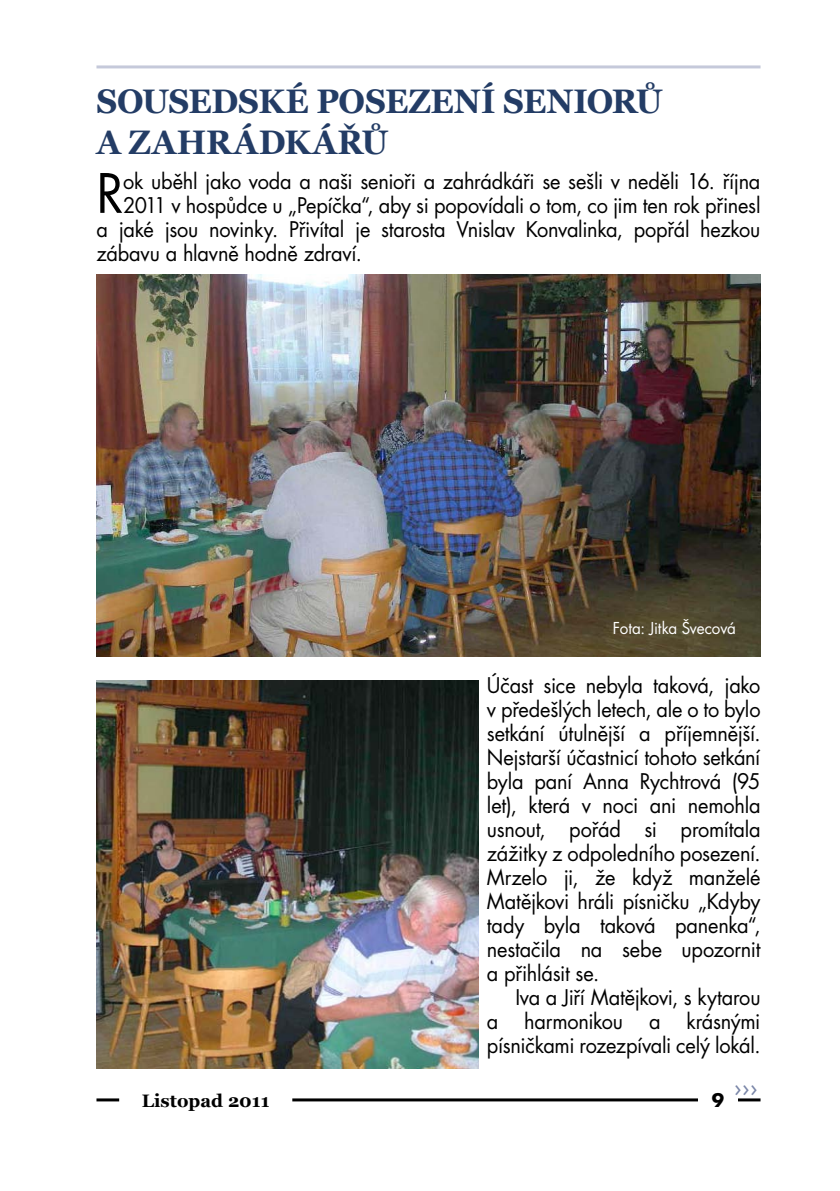
<style>
.page{position:relative;width:840px;height:1191px;background:#fff}
.page>*{position:absolute;margin:0;border:0;box-sizing:border-box;transform-origin:0 0}
.t1{font:52.8px "Futura CE";color:#000;scale:.95 1}
.t2{font:700 34px/40.8px "Georgia";letter-spacing:-.005em;color:#233c65;scale:.95 1}
.t3{font:24px "Futura CE";color:#7a86a8}
.t4{font:21px/24px "Futura CE";letter-spacing:-.015em;color:#000;text-align:justify;scale:.95 1}
.t5{font:700 18px "Georgia";color:#000}
.t6{font:700 18px "Futura CE";color:#000}
.t7{font:16px "Futura CE";letter-spacing:-.01em;color:#fff;scale:.95 1}
</style>
<div class="page">
<hr style="left:96px;top:1098px;width:664px;height:3px;background:#000">
<hr style="left:96px;top:65px;width:664px;height:3px;background:#c5c9da">
<div style="left:119px;top:1086px;width:173px;height:32px;background:#fff"></div>
<div style="left:697px;top:1088px;width:40px;height:23px;background:#fff"></div>
<img style="left:96px;top:274px;width:664px;height:382px">
<img style="left:96px;top:680px;width:382px;height:388px">
<h2 class="t2" style="left:96px;top:81px;width:597px">SOUSEDSKÉ POSEZENÍ SENIORŮ<br>A ZAHRÁDKÁŘŮ</h2>
<h1 class="t1" style="left:96px;top:162px;width:30px">R</h1>
<p class="t4" style="left:123px;top:170px;width:672px">ok uběhl jako voda a naši senioři a zahrádkáři se sešli v neděli 16. října</p>
<p class="t4" style="left:123px;top:194px;width:672px">2011 v hospůdce u „Pepíčka“, aby si popovídali o tom, co jim ten rok přinesl</p>
<p class="t4" style="left:96px;top:218px;width:700px">a jaké jsou novinky. Přivítal je starosta Vnislav Konvalinka, popřál hezkou</p>
<p class="t4" style="left:96px;top:242px;width:281px">zábavu a hlavně hodně zdraví.</p>
<p class="t7" style="left:612px;top:619px;width:131px">Fota: Jitka Švecová</p>
<p class="t4" style="left:486px;top:674px;width:289px">Účast sice nebyla taková, jako v předešlých letech, ale o to bylo setkání útulnější a příjemnější.<br>Nejstarší účastnicí tohoto setkání byla paní Anna Rychtrová (95 let), která v noci ani nemohla usnout, pořád si promítala zážitky z odpoledního posezení.<br>Mrzelo ji, že když manželé Matějkovi hráli písničku „Kdyby tady byla taková panenka“, nestačila na sebe upozornit a přihlásit se.</p>
<p class="t4" style="left:486px;top:986px;width:289px;text-indent:28px">Iva a Jiří Matějkovi, s kytarou a harmonikou a krásnými písničkami rozezpívali celý lokál.</p>
<p class="t5" style="left:142px;top:1089px;width:129px">Listopad 2011</p>
<p class="t6" style="left:711px;top:1089px;width:14px">9</p>
<p class="t3" style="left:733px;top:1072px;width:25px">›››</p>
</div>
